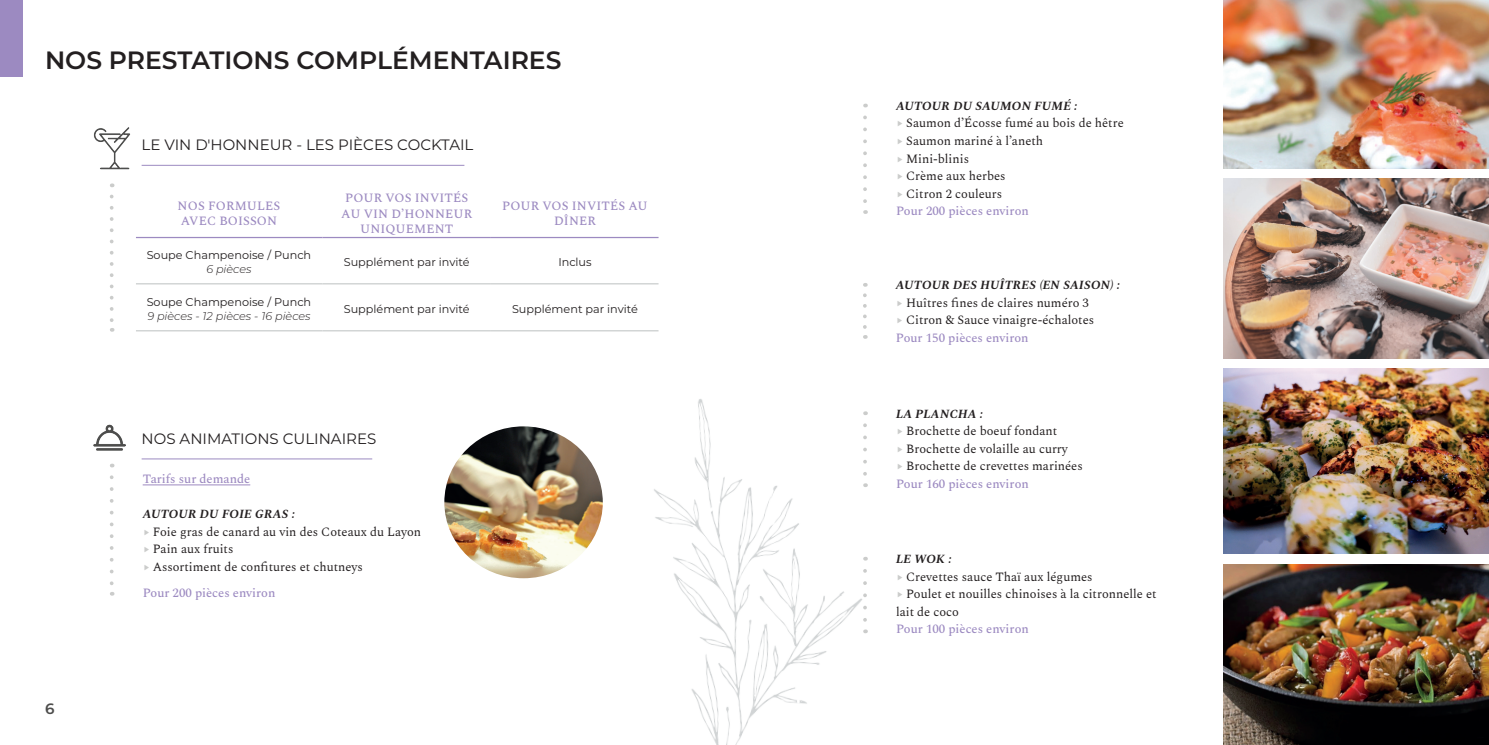
<style>
.page{position:relative;width:1489px;height:745px;background:#fff}
.page>*{position:absolute;margin:0;border:0;box-sizing:border-box;transform-origin:0 0}
.t1{font:600 25px "Montserrat";color:#231f20}
.t2{font:15px "Montserrat";color:#231f20}
.t3{font:600 15px "Montserrat";color:#4d4d4c}
.t4{font:12.5px/17.5px "Spectral";color:#231f20}
.t5{font:500 12.5px/15px "Spectral";letter-spacing:.01em;color:#9c8ac1;text-align:center}
.t6{font:500 12.5px "Spectral";color:#9d8ac1}
.t7{font:11.25px "Montserrat";color:#231f20}
.t8{font:italic 300 11.25px "Montserrat";color:#231f20}
.s1{font-weight:700;font-style:italic}
.s2{color:#cbcccb}
.s3{font-weight:500;color:#9c8ac1}
</style>
<div class="page">
<img style="left:602px;top:399px;width:266px;height:345px">
<img style="left:1223px;top:564px;width:265px;height:180px">
<img style="left:1223px;top:178px;width:265px;height:180px">
<img style="left:1223px;top:0;width:265px;height:168px">
<img style="left:1223px;top:368px;width:265px;height:185px">
<hr style="left:142px;top:165px;width:322px;height:1px;background:#9c8ac1">
<img style="left:93px;top:127px;width:38px;height:42px">
<svg style="left:110px;top:196px;width:3px;height:135px"></svg>
<hr style="left:136px;top:237px;width:186px;height:1px;background:#9c8ac1">
<hr style="left:322px;top:237px;width:169px;height:1px;background:#9c8ac1">
<hr style="left:491px;top:237px;width:167px;height:1px;background:#9c8ac1">
<hr style="left:136px;top:283px;width:186px;height:1px;background:#cacdcd">
<hr style="left:322px;top:283px;width:169px;height:1px;background:#cacdcd">
<hr style="left:491px;top:283px;width:167px;height:1px;background:#cacdcd">
<hr style="left:136px;top:330px;width:186px;height:1px;background:#cacdcd">
<hr style="left:322px;top:330px;width:169px;height:1px;background:#cacdcd">
<hr style="left:491px;top:330px;width:167px;height:1px;background:#cacdcd">
<svg style="left:863px;top:117px;width:3px;height:97px"></svg>
<svg style="left:863px;top:295px;width:3px;height:43px"></svg>
<svg style="left:863px;top:425px;width:3px;height:61px"></svg>
<svg style="left:863px;top:570px;width:3px;height:62px"></svg>
<hr style="left:143px;top:484px;width:107px;height:1px;background:#9d8ac1">
<hr style="left:142px;top:458px;width:230px;height:1px;background:#9c8ac1">
<svg style="left:110px;top:477px;width:3px;height:118px"></svg>
<img style="left:94px;top:424px;width:32px;height:27px">
<img style="left:444px;top:426px;width:158px;height:152px">
<div style="left:0;top:0;width:22px;height:76px;background:#9c8ac1"></div>
<h1 class="t1" style="left:45px;top:43px;width:518px">NOS PRESTATIONS COMPLÉMENTAIRES</h1>
<p class="t2" style="left:142px;top:134px;width:333px">LE VIN D'HONNEUR - LES PIÈCES COCKTAIL</p>
<p class="t5" style="left:178px;top:198px;width:104px;text-align:left">NOS FORMULES<br>AVEC BOISSON</p>
<p class="t5" style="left:341px;top:191px;width:132px">POUR VOS INVITÉS<br>AU VIN D’HONNEUR<br>UNIQUEMENT</p>
<p class="t5" style="left:502px;top:198px;width:147px">POUR VOS INVITÉS AU<br>DÎNER</p>
<p class="t7" style="left:147px;top:247px;width:166px">Soupe Champenoise / Punch</p>
<p class="t8" style="left:206px;top:261px;width:47px">6 pièces</p>
<p class="t7" style="left:344px;top:254px;width:127px">Supplément par invité</p>
<p class="t7" style="left:558px;top:254px;width:35px">Inclus</p>
<p class="t7" style="left:147px;top:294px;width:166px">Soupe Champenoise / Punch</p>
<p class="t8" style="left:147px;top:307px;width:165px">9 pièces - 12 pièces - 16 pièces</p>
<p class="t7" style="left:344px;top:301px;width:127px">Supplément par invité</p>
<p class="t7" style="left:512px;top:301px;width:127px">Supplément par invité</p>
<p class="t2" style="left:142px;top:428px;width:236px">NOS ANIMATIONS CULINAIRES</p>
<p class="t3" style="left:45px;top:698px;width:11px">6</p>
<p class="t6" style="left:143px;top:470px;width:109px">Tarifs sur demande</p>
<p class="t4" style="left:143px;top:505px;width:280px"><span class="s1">AUTOUR DU FOIE GRAS :<br></span><span class="s2">▸</span> Foie gras de canard au vin des Coteaux du Layon <span class="s2">▸</span> Pain aux fruits<br><span class="s2">▸</span> Assortiment de confitures et chutneys</p>
<p class="t5" style="left:143px;top:585px;width:134px">Pour 200 pièces environ</p>
<p class="t4" style="left:896px;top:97px;width:229px"><span class="s1">AUTOUR DU SAUMON FUMÉ :<br></span><span class="s2">▸</span> Saumon d’Écosse fumé au bois de hêtre <span class="s2">▸</span> Saumon mariné à l’aneth<br><span class="s2">▸</span> Mini-blinis<br><span class="s2">▸</span> Crème aux herbes<br><span class="s2">▸</span> Citron 2 couleurs<br><span class="s3">Pour 200 pièces environ</span></p>
<p class="t4" style="left:895px;top:276px;width:226px"><span class="s1">AUTOUR DES HUÎTRES (EN SAISON) : </span><span class="s2">▸</span> Huîtres fines de claires numéro 3<br><span class="s2">▸</span> Citron &amp; Sauce vinaigre-échalotes<br><span class="s3">Pour 150 pièces environ</span></p>
<p class="t4" style="left:896px;top:405px;width:188px"><span class="s1">LA PLANCHA :<br></span><span class="s2">▸</span> Brochette de boeuf fondant<br><span class="s2">▸</span> Brochette de volaille au curry<br><span class="s2">▸</span> Brochette de crevettes marinées<br><span class="s3">Pour 160 pièces environ</span></p>
<p class="t4" style="left:896px;top:550px;width:262px"><span class="s1">LE WOK :<br></span><span class="s2">▸</span> Crevettes sauce Thaï aux légumes<br><span class="s2">▸</span> Poulet et nouilles chinoises à la citronnelle et lait de coco</p>
<p class="t5" style="left:896px;top:621px;width:134px">Pour 100 pièces environ</p>
</div>
